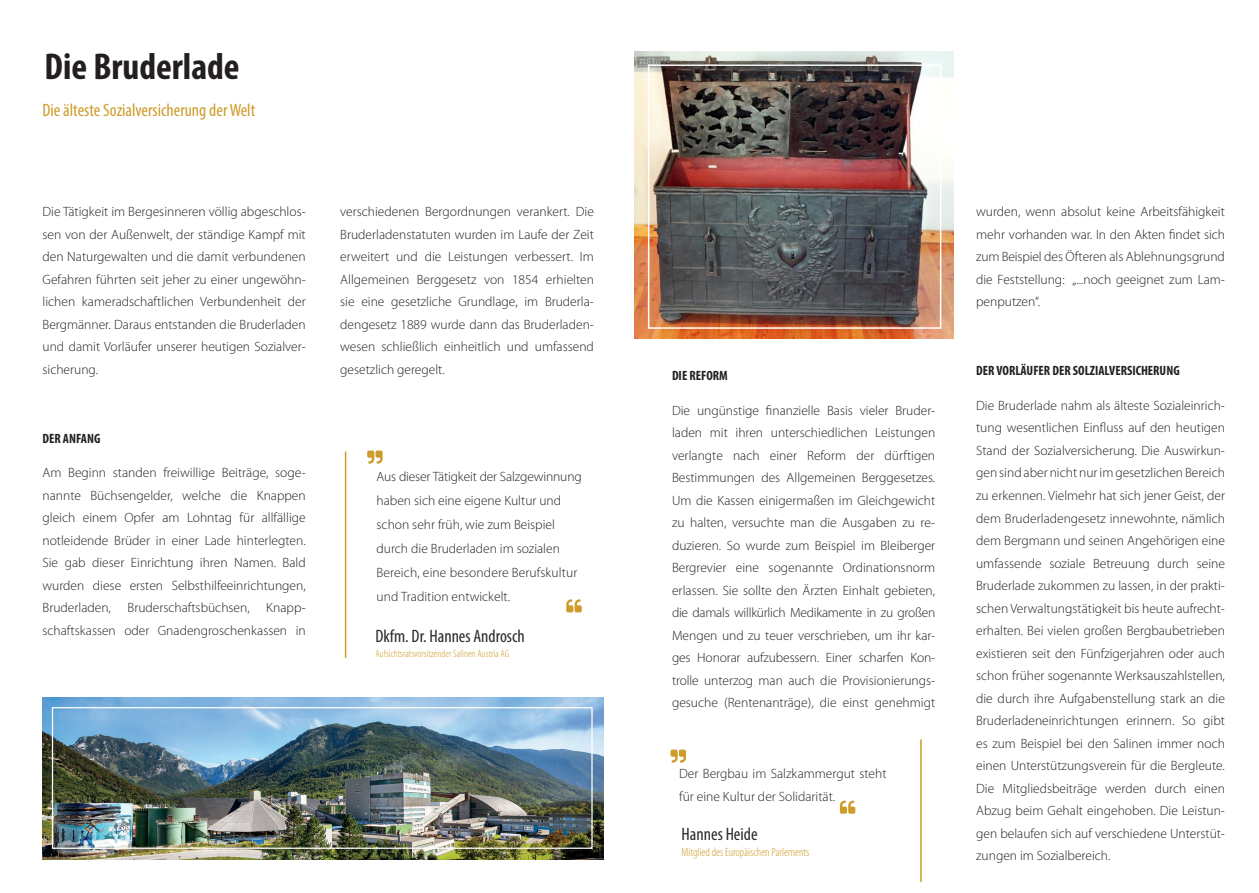
<style>
.page{position:relative;width:1259px;height:893px;background:#fff}
.page>*{position:absolute;margin:0;border:0;box-sizing:border-box;transform-origin:0 0}
.t1{font:700 condensed 37.5px "Myriad Pro";color:#231f20}
.t2{font:condensed 18px "Myriad Pro";color:#ce9c2a}
.t3{font:condensed 18px "Myriad Pro";color:#2b292a}
.t4{font:300 13.5px/22.5px "Myriad Pro";color:#231f20;text-align:justify}
.t5{font:700 condensed 13.5px "Myriad Pro";color:#231f20}
.t6{font:300 condensed 12px "Myriad Pro";color:#ce9c2a}
.t7{font:300 condensed 10.5px "Myriad Pro";letter-spacing:.01em;color:#ce9c2a}
</style>
<div class="page">
<hr style="left:345px;top:452px;width:1px;height:206px;background:#ce9c2a">
<svg style="left:367px;top:451px;width:16px;height:13px"></svg>
<svg style="left:566px;top:599px;width:16px;height:13px"></svg>
<img style="left:43px;top:698px;width:561px;height:161px">
<div style="left:52px;top:707px;width:540px;height:142px;border:1px solid #fff"></div>
<img style="left:634px;top:51px;width:319px;height:288px">
<div style="left:648px;top:64px;width:293px;height:265px;border:2px solid #fff"></div>
<hr style="left:920px;top:739px;width:1px;height:143px;background:#ce9c2a">
<svg style="left:670px;top:750px;width:16px;height:13px"></svg>
<svg style="left:840px;top:801px;width:15px;height:13px"></svg>
<h1 class="t1" style="left:45px;top:43px;width:197px">Die Bruderlade</h1>
<h2 class="t2" style="left:43px;top:100px;width:214px">Die älteste Sozialversicherung der Welt</h2>
<p class="t4" style="left:43px;top:201px;width:265px">Die Tätigkeit im Bergesinneren völlig abgeschlos&shy;sen von der Außenwelt, der ständige Kampf mit den Naturgewalten und die damit verbundenen Gefahren führten seit jeher zu einer ungewöhn&shy;lichen kameradschaftlichen Verbundenheit der Bergmänner. Daraus entstanden die Bruderladen und damit Vorläufer unserer heutigen Sozialver&shy;sicherung.</p>
<p class="t5" style="left:43px;top:430px;width:59px">DER ANFANG</p>
<p class="t4" style="left:43px;top:462px;width:265px">Am Beginn standen freiwillige Beiträge, soge&shy;nannte Büchsengelder, welche die Knappen gleich einem Opfer am Lohntag für allfällige notleidende Brüder in einer Lade hinterlegten.<br>Sie gab dieser Einrichtung ihren Namen. Bald wurden diese ersten Selbsthilfeeinrichtungen, Bruderladen, Bruderschaftsbüchsen, Knapp&shy;schaftskassen oder Gnadengroschenkassen in</p>
<p class="t4" style="left:340px;top:201px;width:255px">verschiedenen Bergordnungen verankert. Die Bruderladenstatuten wurden im Laufe der Zeit erweitert und die Leistungen verbessert. Im Allgemeinen Berggesetz von 1854 erhielten sie eine gesetzliche Grundlage, im Bruderla&shy;dengesetz 1889 wurde dann das Bruderladen&shy;wesen schließlich einheitlich und umfassend gesetzlich geregelt.</p>
<p class="t4" style="left:376px;top:465px;width:207px;line-height:24px;text-align:left">Aus dieser Tätigkeit der Salzgewinnung haben sich eine eigene Kultur und schon sehr früh, wie zum Beispiel durch die Bruderladen im sozialen Bereich, eine besondere Berufskultur und Tradition entwickelt.</p>
<h2 class="t3" style="left:375px;top:625px;width:151px">Dkfm. Dr. Hannes Androsch</h2>
<p class="t7" style="left:375px;top:648px;width:135px">Aufsichtsratsvorsitzender Salinen Austria AG</p>
<p class="t5" style="left:672px;top:367px;width:57px">DIE REFORM</p>
<p class="t4" style="left:672px;top:399px;width:265px">Die ungünstige finanzielle Basis vieler Bruder&shy;laden mit ihren unterschiedlichen Leistungen verlangte nach einer Reform der dürftigen Bestimmungen des Allgemeinen Berggesetzes.<br>Um die Kassen einigermaßen im Gleichgewicht zu halten, versuchte man die Ausgaben zu re&shy;duzieren. So wurde zum Beispiel im Bleiberger Bergrevier eine sogenannte Ordinationsnorm erlassen. Sie sollte den Ärzten Einhalt gebieten, die damals willkürlich Medikamente in zu großen Mengen und zu teuer verschrieben, um ihr kar&shy;ges Honorar aufzubessern. Einer scharfen Kon&shy;trolle unterzog man auch die Provisionierungs&shy;gesuche (Rentenanträge), die einst genehmigt</p>
<p class="t4" style="left:679px;top:763px;width:209px">Der Bergbau im Salzkammergut steht für eine Kultur der Solidarität.</p>
<h2 class="t3" style="left:681px;top:823px;width:77px">Hannes Heide</h2>
<p class="t6" style="left:681px;top:846px;width:129px">Mitglied des Europäischen Parlements</p>
<p class="t4" style="left:976px;top:201px;width:250px">wurden, wenn absolut keine Arbeitsfähigkeit mehr vorhanden war. In den Akten findet sich zum Beispiel des Öfteren als Ablehnungsgrund die Feststellung: „...noch geeignet zum Lam&shy;penputzen“.</p>
<p class="t5" style="left:976px;top:362px;width:205px">DER VORLÄUFER DER SOLZIALVERSICHERUNG</p>
<p class="t4" style="left:976px;top:394px;width:250px">Die Bruderlade nahm als älteste Sozialeinrich&shy;tung wesentlichen Einfluss auf den heutigen Stand der Sozialversicherung. Die Auswirkun&shy;gen sind aber nicht nur im gesetzlichen Bereich zu erkennen. Vielmehr hat sich jener Geist, der dem Bruderladengesetz innewohnte, nämlich dem Bergmann und seinen Angehörigen eine umfassende soziale Betreuung durch seine Bruderlade zukommen zu lassen, in der prakti&shy;schen Verwaltungstätigkeit bis heute aufrecht&shy;erhalten. Bei vielen großen Bergbaubetrieben existieren seit den Fünfzigerjahren oder auch schon früher sogenannte Werksauszahlstellen, die durch ihre Aufgabenstellung stark an die Bruderladeneinrichtungen erinnern. So gibt es zum Beispiel bei den Salinen immer noch einen Unterstützungsverein für die Bergleute.<br>Die Mitgliedsbeiträge werden durch einen Abzug beim Gehalt eingehoben. Die Leistun&shy;gen belaufen sich auf verschiedene Unterstüt&shy;zungen im Sozialbereich.</p>
</div>
